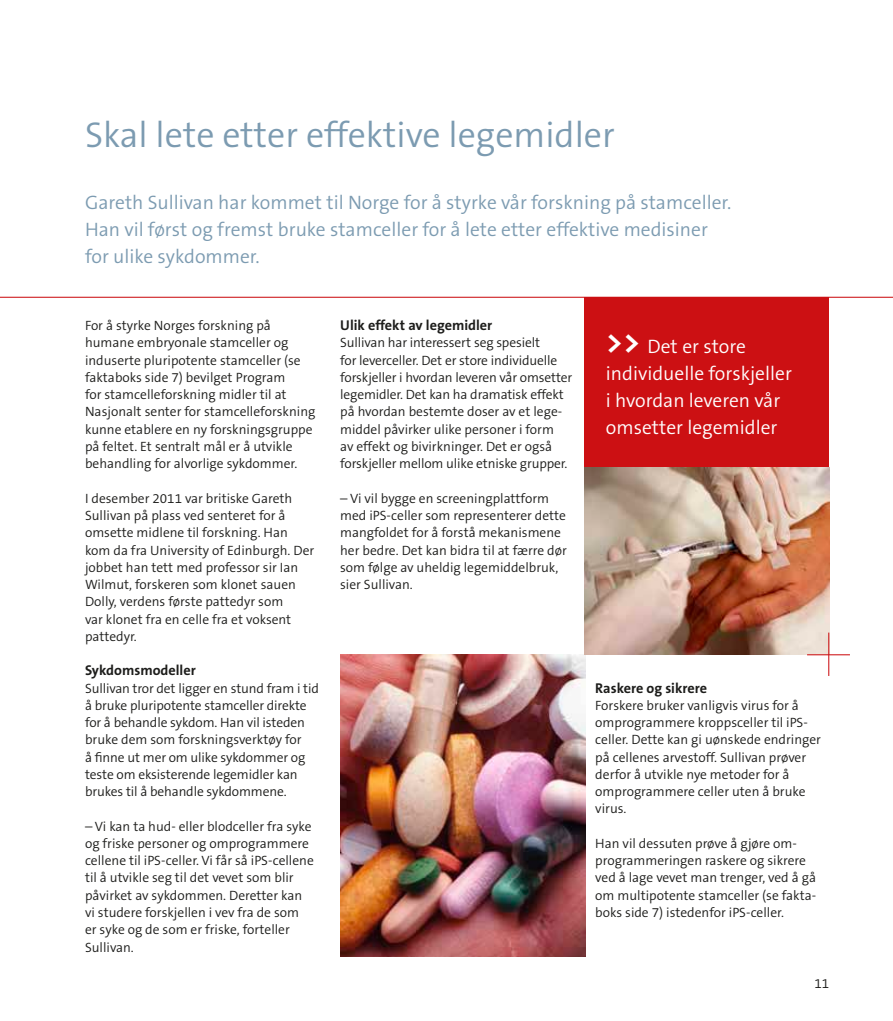
<style>
.page{position:relative;width:893px;height:1021px;background:#fff}
.page>*{position:absolute;margin:0;border:0;box-sizing:border-box;transform-origin:0 0}
.t1{font:300 36px "The Sans B4";color:#7c9bb1}
.t2{font:300 19.5px/27px "The Sans B4";color:#7c9bb1}
.t3{font:300 19.5px/27px "The Sans B4";color:#fff}
.t4{font:700 14.25px "The Sans B7";color:#1d1d1b}
.t5{font:300 13.5px/17.2px "The Sans B4";color:#1d1d1b}
.s1{font-family:"The Sans B7";font-weight:700;font-size:31.5px}
</style>
<div class="page">
<div style="left:585px;top:298px;width:244px;height:170px;background:#cc1013"></div>
<img style="left:340px;top:654px;width:245px;height:302px">
<img style="left:585px;top:468px;width:244px;height:186px">
<hr style="left:0;top:297px;width:893px;height:1px;background:#cc1013">
<hr style="left:828px;top:632px;width:1px;height:44px;background:#cc1013">
<hr style="left:807px;top:654px;width:43px;height:1px;background:#cc1013">
<h1 class="t1" style="left:85px;top:116px;width:531px">Skal lete etter effektive legemidler</h1>
<h2 class="t2" style="left:85px;top:190px;width:648px">Gareth Sullivan har kommet til Norge for å styrke vår forskning på stamceller.<br>Han vil først og fremst bruke stamceller for å lete etter effektive medisiner for ulike sykdommer.</h2>
<p class="t5" style="left:85px;top:318px;width:232px">For å styrke Norges forskning på humane embryonale stamceller og induserte pluripotente stamceller (se faktaboks side 7) bevilget Program<br>for stamcelleforskning midler til at Nasjonalt senter for stamcelleforskning kunne etablere en ny forskningsgruppe på feltet. Et sentralt mål er å utvikle behandling for alvorlige sykdommer.</p>
<p class="t5" style="left:85px;top:490px;width:231px">I desember 2011 var britiske Gareth Sullivan på plass ved senteret for å omsette midlene til forskning. Han kom da fra University of Edinburgh. Der jobbet han tett med professor sir Ian Wilmut, forskeren som klonet sauen Dolly, verdens første pattedyr som<br>var klonet fra en celle fra et voksent pattedyr.</p>
<p class="t4" style="left:85px;top:663px;width:112px">Sykdomsmodeller</p>
<p class="t5" style="left:85px;top:680px;width:235px">Sullivan tror det ligger en stund fram i tid å bruke pluripotente stamceller direkte for å behandle sykdom. Han vil isteden bruke dem som forskningsverktøy for<br>å finne ut mer om ulike sykdommer og teste om eksisterende legemidler kan brukes til å behandle sykdommene.</p>
<p class="t5" style="left:85px;top:818px;width:230px">– Vi kan ta hud- eller blodceller fra syke og friske personer og omprogrammere cellene til iPS-celler. Vi får så iPS-cellene til å utvikle seg til det vevet som blir påvirket av sykdommen. Deretter kan vi studere forskjellen i vev fra de som er syke og de som er friske, forteller Sullivan.</p>
<p class="t4" style="left:340px;top:318px;width:154px">Ulik effekt av legemidler</p>
<p class="t5" style="left:340px;top:335px;width:234px">Sullivan har interessert seg spesielt<br>for leverceller. Det er store individuelle forskjeller i hvordan leveren vår omsetter legemidler. Det kan ha dramatisk effekt på hvordan bestemte doser av et lege&shy;middel påvirker ulike personer i form<br>av effekt og bivirkninger. Det er også forskjeller mellom ulike etniske grupper.</p>
<p class="t5" style="left:340px;top:490px;width:228px">– Vi vil bygge en screeningplattform med iPS-celler som representerer dette mangfoldet for å forstå mekanismene her bedre. Det kan bidra til at færre dør som følge av uheldig legemiddelbruk, sier Sullivan.</p>
<h2 class="t3" style="left:606px;top:334px;width:187px"><span class="s1">&gt;&gt;</span> Det er store individuelle forskjeller i hvordan leveren vår omsetter legemidler</h2>
<p class="t4" style="left:595px;top:680px;width:113px">Raskere og sikrere</p>
<p class="t5" style="left:595px;top:697px;width:227px">Forskere bruker vanligvis virus for å omprogrammere kroppsceller til iPS&shy;celler. Dette kan gi uønskede endringer på cellenes arvestoff. Sullivan prøver derfor å utvikle nye metoder for å omprogrammere celler uten å bruke virus.</p>
<p class="t5" style="left:595px;top:835px;width:222px">Han vil dessuten prøve å gjøre om&shy;programmeringen raskere og sikrere ved å lage vevet man trenger, ved å gå om multipotente stamceller (se fakta&shy;boks side 7) istedenfor iPS-celler.</p>
<p class="t5" style="left:814px;top:975px;width:16px">11</p>
</div>
